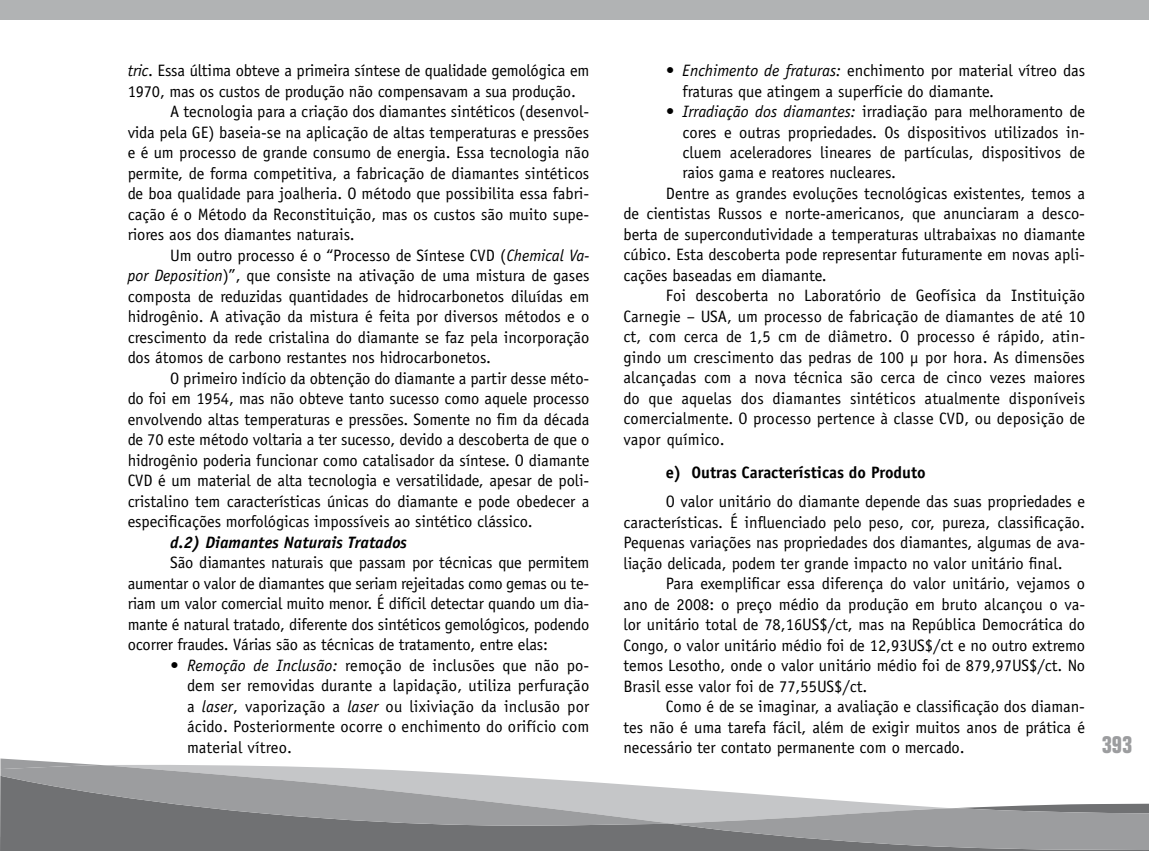
<style>
.page{position:relative;width:1149px;height:851px;background:#fff}
.page>*{position:absolute;margin:0;border:0;box-sizing:border-box;transform-origin:0 0}
.t1{font:700 condensed 24px "Folio";color:#9c9d9f}
.t2{font:16.5px/20.5px "Officina Sans";color:#000;text-align:justify}
.t3{font:700 16.5px "Officina Sans";color:#000}
.t4{font:italic 700 16.5px "Officina Sans";color:#000}
.s1{font-style:italic}
</style>
<div class="page">
<div style="left:102px;top:836px;width:568px;height:14px;background:#707173"></div>
<svg style="left:670px;top:787px;width:201px;height:16px"></svg>
<svg style="left:670px;top:803px;width:478px;height:47px;background:#9c9d9f"></svg>
<svg style="left:0;top:758px;width:102px;height:92px"></svg>
<svg style="left:0;top:764px;width:670px;height:72px;background:#a1a2a3"></svg>
<div style="left:0;top:0;width:1148px;height:19px;background:#b1b3b4"></div>
<p class="t2" style="left:128px;top:60px;width:463px"><span class="s1">tric</span>. Essa última obteve a primeira síntese de qualidade gemológica em</p>
<p class="t2" style="left:128px;top:81px;width:449px">1970, mas os custos de produção não compensavam a sua produção.</p>
<p class="t2" style="left:170px;top:101px;width:420px">A tecnologia para a criação dos diamantes sintéticos (desenvol-</p>
<p class="t2" style="left:128px;top:122px;width:463px">vida pela GE) baseia-se na aplicação de altas temperaturas e pressões</p>
<p class="t2" style="left:128px;top:142px;width:463px">e é um processo de grande consumo de energia. Essa tecnologia não</p>
<p class="t2" style="left:128px;top:163px;width:463px">permite, de forma competitiva, a fabricação de diamantes sintéticos</p>
<p class="t2" style="left:128px;top:183px;width:463px">de boa qualidade para joalheria. O método que possibilita essa fabri-</p>
<p class="t2" style="left:128px;top:204px;width:463px">cação é o Método da Reconstituição, mas os custos são muito supe-</p>
<p class="t2" style="left:128px;top:224px;width:228px">riores aos dos diamantes naturais.</p>
<p class="t2" style="left:170px;top:245px;width:420px">Um outro processo é o “Processo de Síntese CVD (<span class="s1">Chemical Va-</span></p>
<p class="t2" style="left:128px;top:265px;width:463px"><span class="s1">por Deposition</span>)”, que consiste na ativação de uma mistura de gases</p>
<p class="t2" style="left:128px;top:286px;width:463px">composta de reduzidas quantidades de hidrocarbonetos diluídas em</p>
<p class="t2" style="left:128px;top:306px;width:463px">hidrogênio. A ativação da mistura é feita por diversos métodos e o</p>
<p class="t2" style="left:128px;top:327px;width:463px">crescimento da rede cristalina do diamante se faz pela incorporação</p>
<p class="t2" style="left:128px;top:347px;width:365px">dos átomos de carbono restantes nos hidrocarbonetos.</p>
<p class="t2" style="left:170px;top:368px;width:420px">O primeiro indício da obtenção do diamante a partir desse méto-</p>
<p class="t2" style="left:128px;top:388px;width:463px">do foi em 1954, mas não obteve tanto sucesso como aquele processo</p>
<p class="t2" style="left:128px;top:409px;width:463px">envolvendo altas temperaturas e pressões. Somente no fim da década</p>
<p class="t2" style="left:128px;top:429px;width:463px">de 70 este método voltaria a ter sucesso, devido a descoberta de que o</p>
<p class="t2" style="left:128px;top:450px;width:463px">hidrogênio poderia funcionar como catalisador da síntese. O diamante</p>
<p class="t2" style="left:128px;top:470px;width:463px">CVD é um material de alta tecnologia e versatilidade, apesar de poli-</p>
<p class="t2" style="left:128px;top:491px;width:463px">cristalino tem características únicas do diamante e pode obedecer a</p>
<p class="t2" style="left:128px;top:511px;width:406px">especificações morfológicas impossíveis ao sintético clássico.</p>
<p class="t4" style="left:170px;top:532px;width:238px">d.2) Diamantes Naturais Tratados</p>
<p class="t2" style="left:128px;top:552px;width:463px;text-indent:43px">São diamantes naturais que passam por técnicas que permitem aumentar o valor de diamantes que seriam rejeitadas como gemas ou te&shy;riam um valor comercial muito menor. É difícil detectar quando um dia&shy;mante é natural tratado, diferente dos sintéticos gemológicos, podendo ocorrer fraudes. Várias são as técnicas de tratamento, entre elas:</p>
<p class="t2" style="left:187px;top:655px;width:404px;text-indent:-17px"><span class="s1">• Remoção de Inclusão:</span> remoção de inclusões que não po&shy;dem ser removidas durante a lapidação, utiliza perfuração a <span class="s1">laser</span>, vaporização a <span class="s1">laser</span> ou lixiviação da inclusão por ácido. Posteriormente ocorre o enchimento do orifício com material vítreo.</p>
<p class="t2" style="left:682px;top:60px;width:404px;text-indent:-16px"><span class="s1">• Enchimento de fraturas:</span> enchimento por material vítreo das fraturas que atingem a superfície do diamante.</p>
<p class="t2" style="left:665px;top:101px;width:420px"><span class="s1">• Irradiação dos diamantes:</span> irradiação para melhoramento de</p>
<p class="t2" style="left:682px;top:122px;width:404px">cores e outras propriedades. Os dispositivos utilizados in-</p>
<p class="t2" style="left:682px;top:142px;width:404px">cluem aceleradores lineares de partículas, dispositivos de</p>
<p class="t2" style="left:682px;top:163px;width:215px">raios gama e reatores nucleares.</p>
<p class="t2" style="left:665px;top:183px;width:420px">Dentre as grandes evoluções tecnológicas existentes, temos a</p>
<p class="t2" style="left:623px;top:203px;width:463px">de cientistas Russos e norte-americanos, que anunciaram a desco-</p>
<p class="t2" style="left:623px;top:224px;width:463px">berta de supercondutividade a temperaturas ultrabaixas no diamante</p>
<p class="t2" style="left:623px;top:244px;width:463px">cúbico. Esta descoberta pode representar futuramente em novas apli-</p>
<p class="t2" style="left:623px;top:265px;width:205px">cações baseadas em diamante.</p>
<p class="t2" style="left:665px;top:285px;width:420px">Foi descoberta no Laboratório de Geofísica da Instituição</p>
<p class="t2" style="left:623px;top:306px;width:463px">Carnegie – USA, um processo de fabricação de diamantes de até 10</p>
<p class="t2" style="left:623px;top:326px;width:463px">ct, com cerca de 1,5 cm de diâmetro. O processo é rápido, atin-</p>
<p class="t2" style="left:623px;top:347px;width:463px">gindo um crescimento das pedras de 100 µ por hora. As dimensões</p>
<p class="t2" style="left:623px;top:367px;width:463px">alcançadas com a nova técnica são cerca de cinco vezes maiores</p>
<p class="t2" style="left:623px;top:388px;width:463px">do que aquelas dos diamantes sintéticos atualmente disponíveis</p>
<p class="t2" style="left:623px;top:408px;width:463px">comercialmente. O processo pertence à classe CVD, ou deposição de</p>
<p class="t2" style="left:623px;top:429px;width:103px">vapor químico.</p>
<p class="t3" style="left:665px;top:462px;width:261px">e) Outras Características do Produto</p>
<p class="t2" style="left:623px;top:491px;width:463px;text-indent:43px">O valor unitário do diamante depende das suas propriedades e características. É influenciado pelo peso, cor, pureza, classificação.<br>Pequenas variações nas propriedades dos diamantes, algumas de ava&shy;liação delicada, podem ter grande impacto no valor unitário final.</p>
<p class="t2" style="left:623px;top:573px;width:463px;text-indent:43px">Para exemplificar essa diferença do valor unitário, vejamos o ano de 2008: o preço médio da produção em bruto alcançou o va&shy;lor unitário total de 78,16US$/ct, mas na República Democrática do Congo, o valor unitário médio foi de 12,93US$/ct e no outro extremo temos Lesotho, onde o valor unitário médio foi de 879,97US$/ct. No Brasil esse valor foi de 77,55US$/ct.</p>
<p class="t2" style="left:623px;top:696px;width:463px;text-indent:43px">Como é de se imaginar, a avaliação e classificação dos diaman&shy;tes não é uma tarefa fácil, além de exigir muitos anos de prática é necessário ter contato permanente com o mercado.</p>
<h1 class="t1" style="left:1101px;top:731px;width:32px">393</h1>
</div>
